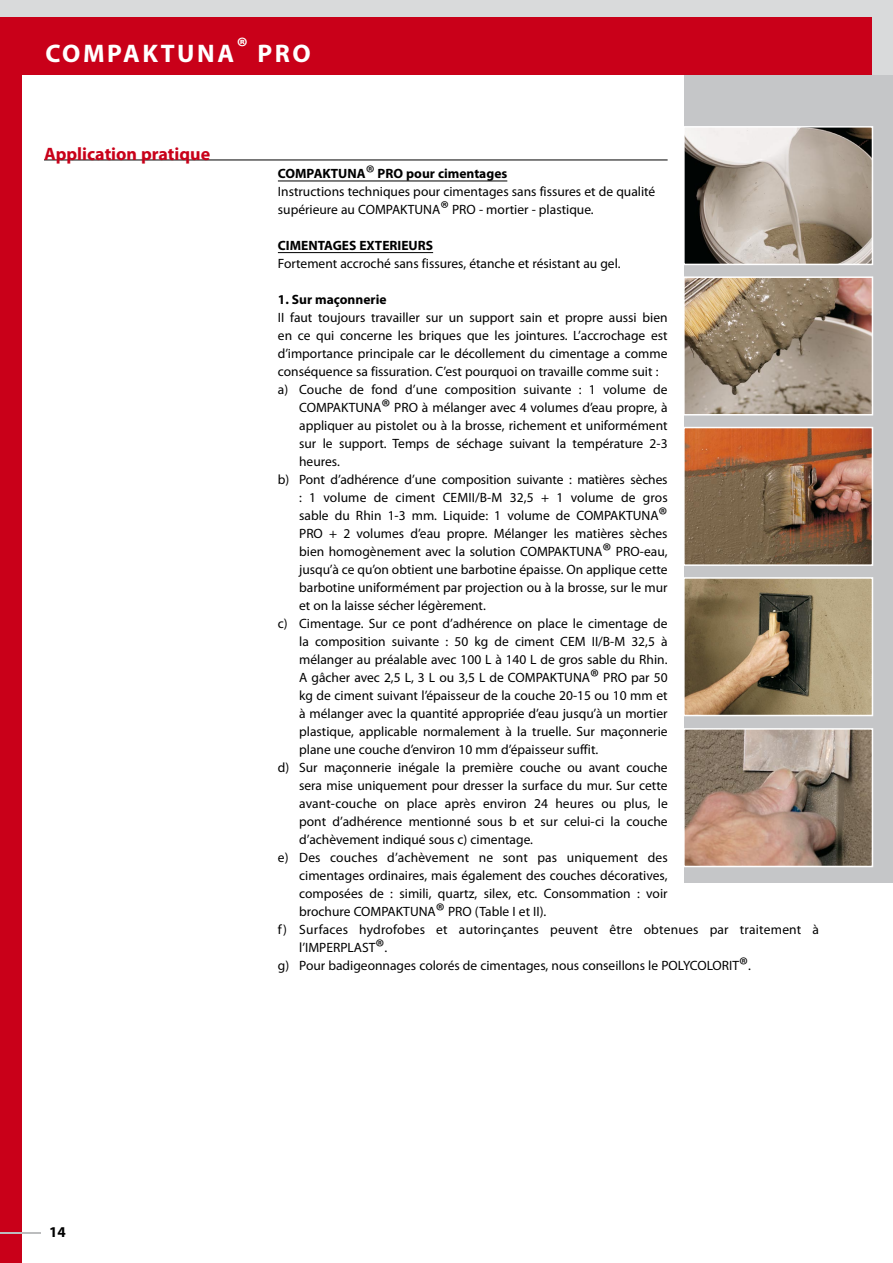
<style>
.page{position:relative;width:893px;height:1263px;background:#fff}
.page>*{position:absolute;margin:0;border:0;box-sizing:border-box;transform-origin:0 0}
.t1{font:700 25.5px "Myriad Pro";letter-spacing:.1em;color:#fff}
.Normaal{font:700 18px "Myriad Pro";color:#c90019}
.Normaal-2{font:700 15px "Myriad Pro";color:#000}
.t2{font:13.5px/18px "Myriad Pro";color:#000;text-align:justify}
.t3{font:700 13.5px "Myriad Pro";color:#000}
.s1{font-weight:400;font-size:21.3px}
.s2{font-size:20.25px}
.s3{font-size:21.3px}
</style>
<div class="page">
<hr style="left:44px;top:160px;width:624px;height:1px;background:#000">
<hr style="left:278px;top:181px;width:229px;height:1px;background:#000">
<hr style="left:278px;top:252px;width:155px;height:1px;background:#000">
<div style="left:685px;top:0;width:208px;height:883px;background:#c5c6c8"></div>
<div style="left:0;top:0;width:893px;height:75px;background:#d9dadb"></div>
<div style="left:0;top:63px;width:21px;height:1200px;background:#c90019"></div>
<svg style="left:684px;top:125px;width:190px;height:141px;background:#a79d93"></svg>
<svg style="left:684px;top:276px;width:190px;height:140px;background:#a2907c"></svg>
<img style="left:684px;top:426px;width:190px;height:141px">
<div style="left:0;top:17px;width:872px;height:58px;background:#c90019"></div>
<svg style="left:684px;top:727px;width:190px;height:141px;background:#a48d7d"></svg>
<svg style="left:684px;top:576px;width:190px;height:141px;background:#958466"></svg>
<hr style="left:0;top:1232px;width:40px;height:2px;background:#bcbdbe">
<p class="t1" style="left:45px;top:37px;width:267px">Compaktuna® Pro</p>
<p class="Normaal" style="left:44px;top:142px;width:168px">Application pratique</p>
<p class="t3" style="left:278px;top:164px;width:18px">COMPAKTUNA</p>
<p class="t3" style="left:366px;top:164px;width:21px"><span class="s1">®</span>PRO</p>
<p class="t3" style="left:406px;top:164px;width:103px">pour cimentages</p>
<p class="t2" style="left:278px;top:182px;width:379px">Instructions techniques pour cimentages sans fissures et de qualité supérieure au COMPAKTUNA<span class="s2">®</span> PRO - mortier - plastique.</p>
<p class="t3" style="left:278px;top:236px;width:157px">CIMENTAGES EXTERIEURS</p>
<p class="t2" style="left:278px;top:254px;width:344px">Fortement accroché sans fissures, étanche et résistant au gel.</p>
<p class="t3" style="left:278px;top:290px;width:110px">1. Sur maçonnerie</p>
<p class="t2" style="left:278px;top:308px;width:391px">II faut toujours travailler sur un support sain et propre aussi bien en ce qui concerne les briques que les jointures. L’accrochage est d’importance principale car le décollement du cimentage a comme conséquence sa fissuration. C’est pourquoi on travaille comme suit :</p>
<p class="t2" style="left:299px;top:380px;width:370px;text-indent:-21px">a) Couche de fond d’une composition suivante : 1 volume de COMPAKTUNA<span class="s3">®</span> PRO à mélanger avec 4 volumes d’eau propre, à appliquer au pistolet ou à la brosse, richement et uniformément sur le support. Temps de séchage suivant la température 2-3 heures.</p>
<p class="t2" style="left:299px;top:470px;width:370px;text-indent:-21px">b) Pont d’adhérence d’une composition suivante : matières sèches : 1 volume de ciment CEMII/B-M 32,5 + 1 volume de gros sable du Rhin 1-3 mm. Liquide: 1 volume de COMPAKTUNA<span class="s3">® </span>PRO + 2 volumes d’eau propre. Mélanger les matières sèches bien homogènement avec la solution COMPAKTUNA<span class="s3">®</span> PRO-eau, jusqu’à ce qu’on obtient une barbotine épaisse. On applique cette barbotine uniformément par projection ou à la brosse, sur le mur et on la laisse sécher légèrement.</p>
<p class="t2" style="left:299px;top:614px;width:370px;text-indent:-21px">c) Cimentage. Sur ce pont d’adhérence on place le cimentage de la composition suivante : 50 kg de ciment CEM II/B-M 32,5 à mélanger au préalable avec 100 L à 140 L de gros sable du Rhin.<br>A gâcher avec 2,5 L, 3 L ou 3,5 L de COMPAKTUNA<span class="s3">®</span> PRO par 50 kg de ciment suivant l’épaisseur de la couche 20-15 ou 10 mm et à mélanger avec la quantité appropriée d’eau jusqu’à un mortier plastique, applicable normalement à la truelle. Sur maçonnerie plane une couche d’environ 10 mm d’épaisseur suffit.</p>
<p class="t2" style="left:299px;top:758px;width:370px;text-indent:-21px">d) Sur maçonnerie inégale la première couche ou avant couche sera mise uniquement pour dresser la surface du mur. Sur cette avant-couche on place après environ 24 heures ou plus, le pont d’adhérence mentionné sous b et sur celui-ci la couche d’achèvement indiqué sous c) cimentage.</p>
<p class="t2" style="left:299px;top:848px;width:370px;text-indent:-21px">e) Des couches d’achèvement ne sont pas uniquement des cimentages ordinaires, mais également des couches décoratives, composées de : simili, quartz, silex, etc. Consommation : voir brochure COMPAKTUNA<span class="s3">®</span> PRO (Table I et II).</p>
<p class="t2" style="left:299px;top:920px;width:521px;text-indent:-21px">f) Surfaces hydrofobes et autorinçantes peuvent être obtenues par traitement à l’IMPERPLAST<span class="s3">®</span>.</p>
<p class="t2" style="left:278px;top:956px;width:474px">g) Pour badigeonnages colorés de cimentages, nous conseillons le POLYCOLORIT<span class="s3">®</span>.</p>
<p class="Normaal-2" style="left:49px;top:1222px;width:18px">14</p>
</div>
